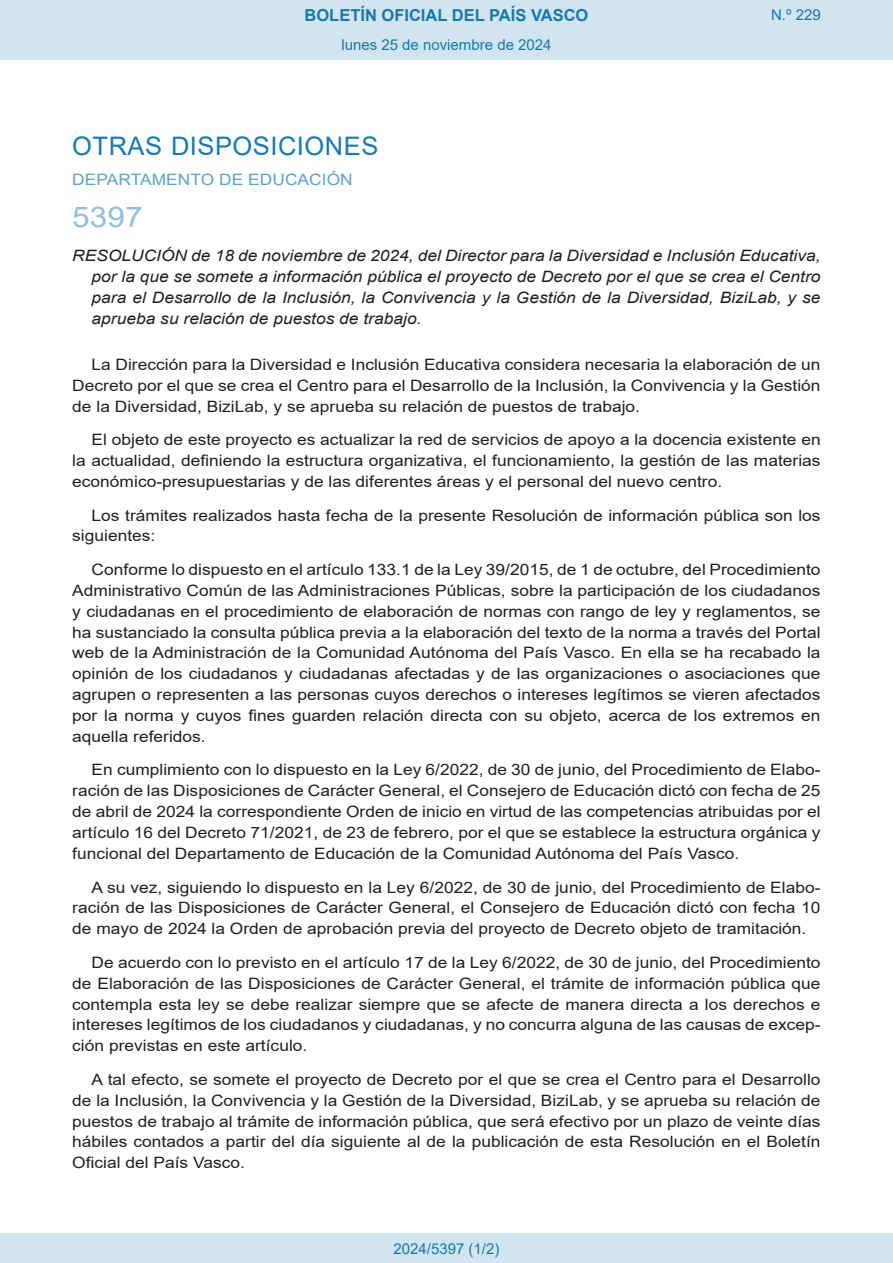
<style>
.page{position:relative;width:893px;height:1263px;background:#fff}
.page>*{position:absolute;margin:0;border:0;box-sizing:border-box;transform-origin:0 0}
.BOPVOrden{font:28.5px "Arial";color:#90c0db;scale:1.11 1}
.BOPVSeccion{font:25.5px "Arial";letter-spacing:.02em;color:#1879ad}
.t1{font:700 16.5px "Arial";color:#1879ad}
.BOPVDetalle{font:15.6px/20.9px "Arial";color:#231f20;text-align:justify;scale:1.11 1}
.BOPVTitulo{font:italic 15.6px/20.9px "Arial";color:#231f20;text-align:justify;scale:1.11 1}
.BOPVOrganismo{font:15.6px "Arial";letter-spacing:.005em;color:#5ea4ca;scale:1.11 1}
.Paginacion_Centro{font:15px "Arial";color:#1879ad}
</style>
<div class="page">
<div style="left:0;top:0;width:893px;height:60px;background:#d0e5f0"></div>
<div style="left:0;top:1233px;width:893px;height:30px;background:#d0e5f0"></div>
<p class="t1" style="left:305px;top:3px;width:285px">BOLETÍN OFICIAL DEL PAÍS VASCO</p>
<p class="Paginacion_Centro" style="left:341px;top:35px;width:212px">lunes 25 de noviembre de 2024</p>
<p class="Paginacion_Centro" style="left:771px;top:5px;width:51px">N.º 229</p>
<p class="BOPVSeccion" style="left:72px;top:128px;width:308px">OTRAS DISPOSICIONES</p>
<p class="BOPVOrganismo" style="left:72px;top:168px;width:254px">DEPARTAMENTO DE EDUCACIÓN</p>
<p class="BOPVOrden" style="left:72px;top:198px;width:65px">5397</p>
<p class="BOPVTitulo" style="left:92px;top:245px;width:658px;text-indent:-19px">RESOLUCIÓN de 18 de noviembre de 2024, del Director para la Diversidad e Inclusión Educativa, por la que se somete a información pública el proyecto de Decreto por el que se crea el Centro para el Desarrollo de la Inclusión, la Convivencia y la Gestión de la Diversidad, BiziLab, y se aprueba su relación de puestos de trabajo.</p>
<p class="BOPVDetalle" style="left:72px;top:354px;width:676px;text-indent:19px">La Dirección para la Diversidad e Inclusión Educativa considera necesaria la elaboración de un Decreto por el que se crea el Centro para el Desarrollo de la Inclusión, la Convivencia y la Gestión de la Diversidad, BiziLab, y se aprueba su relación de puestos de trabajo.</p>
<p class="BOPVDetalle" style="left:72px;top:429px;width:676px;text-indent:19px">El objeto de este proyecto es actualizar la red de servicios de apoyo a la docencia existente en la actualidad, definiendo la estructura organizativa, el funcionamiento, la gestión de las materias económico-presupuestarias y de las diferentes áreas y el personal del nuevo centro.</p>
<p class="BOPVDetalle" style="left:72px;top:505px;width:676px;text-indent:19px">Los trámites realizados hasta fecha de la presente Resolución de información pública son los siguientes:</p>
<p class="BOPVDetalle" style="left:72px;top:559px;width:676px;text-indent:19px">Conforme lo dispuesto en el artículo 133.1 de la Ley 39/2015, de 1 de octubre, del Procedimiento Administrativo Común de las Administraciones Públicas, sobre la participación de los ciudadanos y ciudadanas en el procedimiento de elaboración de normas con rango de ley y reglamentos, se ha sustanciado la consulta pública previa a la elaboración del texto de la norma a través del Portal web de la Administración de la Comunidad Autónoma del País Vasco. En ella se ha recabado la opinión de los ciudadanos y ciudadanas afectadas y de las organizaciones o asociaciones que agrupen o representen a las personas cuyos derechos o intereses legítimos se vieren afectados por la norma y cuyos fines guarden relación directa con su objeto, acerca de los extremos en aquella referidos.</p>
<p class="BOPVDetalle" style="left:72px;top:759px;width:676px;text-indent:19px">En cumplimiento con lo dispuesto en la Ley 6/2022, de 30 de junio, del Procedimiento de Elabo&shy;ración de las Disposiciones de Carácter General, el Consejero de Educación dictó con fecha de 25 de abril de 2024 la correspondiente Orden de inicio en virtud de las competencias atribuidas por el artículo 16 del Decreto 71/2021, de 23 de febrero, por el que se establece la estructura orgánica y funcional del Departamento de Educación de la Comunidad Autónoma del País Vasco.</p>
<p class="BOPVDetalle" style="left:72px;top:876px;width:676px;text-indent:19px">A su vez, siguiendo lo dispuesto en la Ley 6/2022, de 30 de junio, del Procedimiento de Elabo&shy;ración de las Disposiciones de Carácter General, el Consejero de Educación dictó con fecha 10 de mayo de 2024 la Orden de aprobación previa del proyecto de Decreto objeto de tramitación.</p>
<p class="BOPVDetalle" style="left:72px;top:952px;width:676px;text-indent:19px">De acuerdo con lo previsto en el artículo 17 de la Ley 6/2022, de 30 de junio, del Procedimiento de Elaboración de las Disposiciones de Carácter General, el trámite de información pública que contempla esta ley se debe realizar siempre que se afecte de manera directa a los derechos e intereses legítimos de los ciudadanos y ciudadanas, y no concurra alguna de las causas de excep&shy;ción previstas en este artículo.</p>
<p class="BOPVDetalle" style="left:72px;top:1069px;width:676px;text-indent:19px">A tal efecto, se somete el proyecto de Decreto por el que se crea el Centro para el Desarrollo de la Inclusión, la Convivencia y la Gestión de la Diversidad, BiziLab, y se aprueba su relación de puestos de trabajo al trámite de información pública, que será efectivo por un plazo de veinte días hábiles contados a partir del día siguiente al de la publicación de esta Resolución en el Boletín Oficial del País Vasco.</p>
<p class="Paginacion_Centro" style="left:393px;top:1238px;width:107px">2024/5397 (1/2)</p>
</div>
